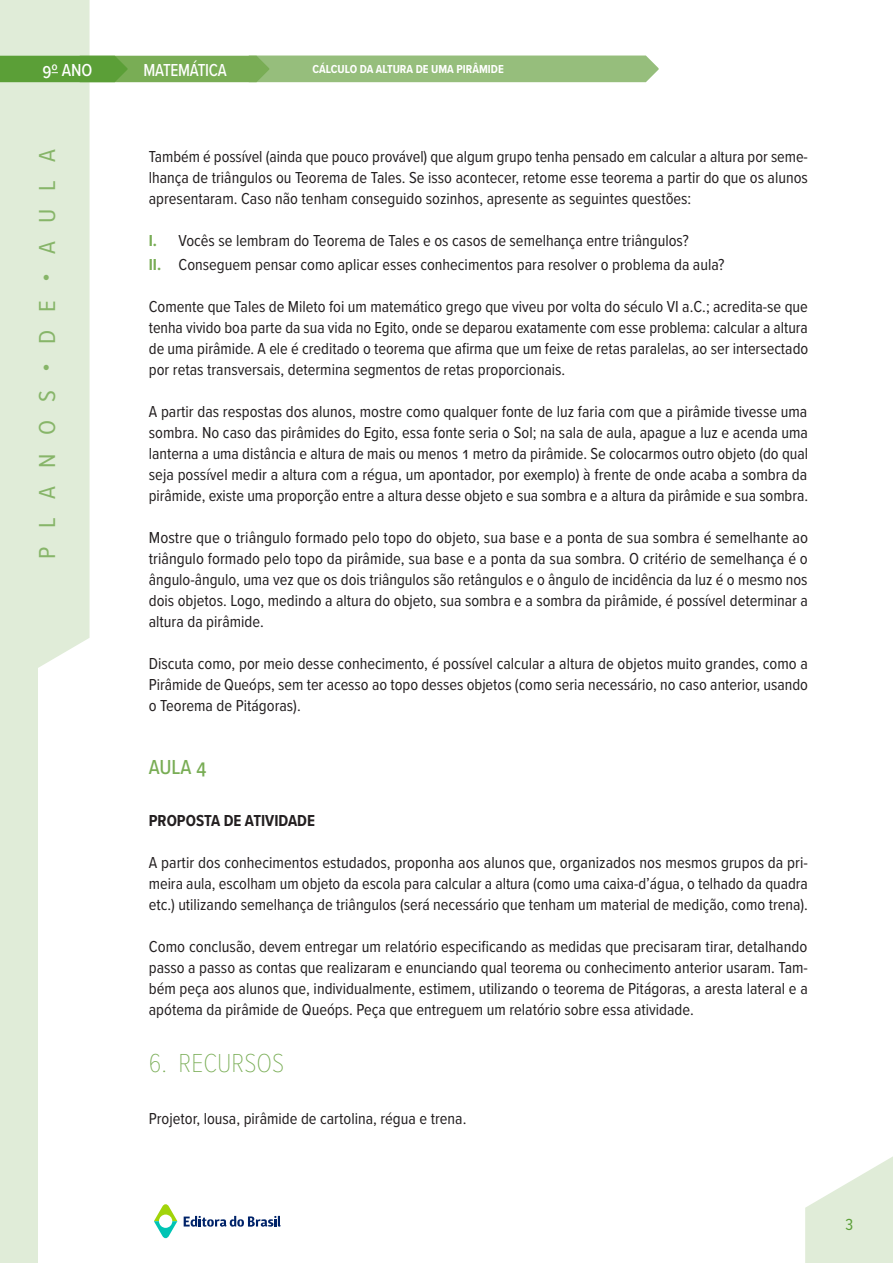
<style>
.page{position:relative;width:893px;height:1263px;background:#fff}
.page>*{position:absolute;margin:0;border:0;box-sizing:border-box;transform-origin:0 0}
.t1{font:100 27px "Proxima Nova Cond";color:#79ad55}
.t2{font:24px "Proxima Nova Cond";letter-spacing:.73em;color:#87b569;scale:1.05 1}
.Aula{font:500 21px "Proxima Nova Cond";color:#79ad55}
.t3{font:500 18px "Proxima Nova Cond";letter-spacing:-.015em;color:#fff;scale:.95 1}
.t4{font:500 18px "Proxima Nova Cond";letter-spacing:-.015em;color:#fff}
.Corpo{font:16.5px/21px "Proxima Nova Cond";color:#231f20;text-align:justify}
.Des-TOPICO{font:700 16.5px "Proxima Nova Cond";color:#231f20}
.t5{font:16.5px "Proxima Nova Cond";color:#5b9f37}
.t6{font:700 12px "Proxima Nova Cond";color:#fff}
.s1{font-weight:700;color:#79ad55}
</style>
<div class="page">
<div style="left:38px;top:0;width:52px;height:668px;background:#e0ecd8"></div>
<svg style="left:805px;top:1156px;width:88px;height:107px"></svg>
<div style="left:0;top:0;width:38px;height:1263px;background:#e0ecd8"></div>
<svg style="left:154px;top:1204px;width:23px;height:34px"></svg>
<svg style="left:184px;top:1216px;width:97px;height:11px"></svg>
<svg style="left:0;top:56px;width:659px;height:26px;background:#85b568"></svg>
<p class="t4" style="left:43px;top:59px;width:52px">9º ANO</p>
<p class="t3" style="left:144px;top:59px;width:89px">MATEMÁTICA</p>
<p class="t6" style="left:313px;top:62px;width:193px">CÁLCULO DA ALTURA DE UMA PIRÂMIDE</p>
<h2 class="t2" style="left:33px;top:559px;width:392px;rotate:-90deg">PLANOS•DE•AULA</h2>
<p class="Corpo" style="left:149px;top:146px;width:661px">Também é possível (ainda que pouco provável) que algum grupo tenha pensado em calcular a altura por seme&shy;lhança de triângulos ou Teorema de Tales. Se isso acontecer, retome esse teorema a partir do que os alunos apresentaram. Caso não tenham conseguido sozinhos, apresente as seguintes questões:</p>
<p class="Corpo" style="left:149px;top:230px;width:541px"><span class="s1">I.</span> Vocês se lembram do Teorema de Tales e os casos de semelhança entre triângulos?</p>
<p class="Corpo" style="left:149px;top:254px;width:577px"><span class="s1">II.</span> Conseguem pensar como aplicar esses conhecimentos para resolver o problema da aula?</p>
<p class="Corpo" style="left:149px;top:296px;width:661px">Comente que Tales de Mileto foi um matemático grego que viveu por volta do século VI a.C.; acredita-se que tenha vivido boa parte da sua vida no Egito, onde se deparou exatamente com esse problema: calcular a altura de uma pirâmide. A ele é creditado o teorema que afirma que um feixe de retas paralelas, ao ser intersectado por retas transversais, determina segmentos de retas proporcionais.</p>
<p class="Corpo" style="left:149px;top:401px;width:661px">A partir das respostas dos alunos, mostre como qualquer fonte de luz faria com que a pirâmide tivesse uma sombra. No caso das pirâmides do Egito, essa fonte seria o Sol; na sala de aula, apague a luz e acenda uma lanterna a uma distância e altura de mais ou menos 1 metro da pirâmide. Se colocarmos outro objeto (do qual seja possível medir a altura com a régua, um apontador, por exemplo) à frente de onde acaba a sombra da pirâmide, existe uma proporção entre a altura desse objeto e sua sombra e a altura da pirâmide e sua sombra.</p>
<p class="Corpo" style="left:149px;top:527px;width:661px">Mostre que o triângulo formado pelo topo do objeto, sua base e a ponta de sua sombra é semelhante ao triângulo formado pelo topo da pirâmide, sua base e a ponta da sua sombra. O critério de semelhança é o ângulo-ângulo, uma vez que os dois triângulos são retângulos e o ângulo de incidência da luz é o mesmo nos dois objetos. Logo, medindo a altura do objeto, sua sombra e a sombra da pirâmide, é possível determinar a altura da pirâmide.</p>
<p class="Corpo" style="left:149px;top:653px;width:661px">Discuta como, por meio desse conhecimento, é possível calcular a altura de objetos muito grandes, como a Pirâmide de Queóps, sem ter acesso ao topo desses objetos (como seria necessário, no caso anterior, usando o Teorema de Pitágoras).</p>
<p class="Aula" style="left:149px;top:754px;width:59px">AULA 4</p>
<p class="Des-TOPICO" style="left:149px;top:811px;width:11px">PROPO</p>
<p class="Des-TOPICO" style="left:196px;top:811px;width:88px">STADEATIVIDADE</p>
<p class="Corpo" style="left:149px;top:853px;width:661px">A partir dos conhecimentos estudados, proponha aos alunos que, organizados nos mesmos grupos da pri&shy;meira aula, escolham um objeto da escola para calcular a altura (como uma caixa-d’água, o telhado da quadra etc.) utilizando semelhança de triângulos (será necessário que tenham um material de medição, como trena).</p>
<p class="Corpo" style="left:149px;top:937px;width:661px">Como conclusão, devem entregar um relatório especificando as medidas que precisaram tirar, detalhando passo a passo as contas que realizaram e enunciando qual teorema ou conhecimento anterior usaram. Tam&shy;bém peça aos alunos que, individualmente, estimem, utilizando o teorema de Pitágoras, a aresta lateral e a apótema da pirâmide de Queóps. Peça que entreguem um relatório sobre essa atividade.</p>
<p class="t1" style="left:149px;top:1047px;width:137px">6. RECURSOS</p>
<p class="Corpo" style="left:149px;top:1108px;width:319px">Projetor, lousa, pirâmide de cartolina, régua e trena.</p>
<p class="t5" style="left:845px;top:1212px;width:10px">3</p>
</div>
